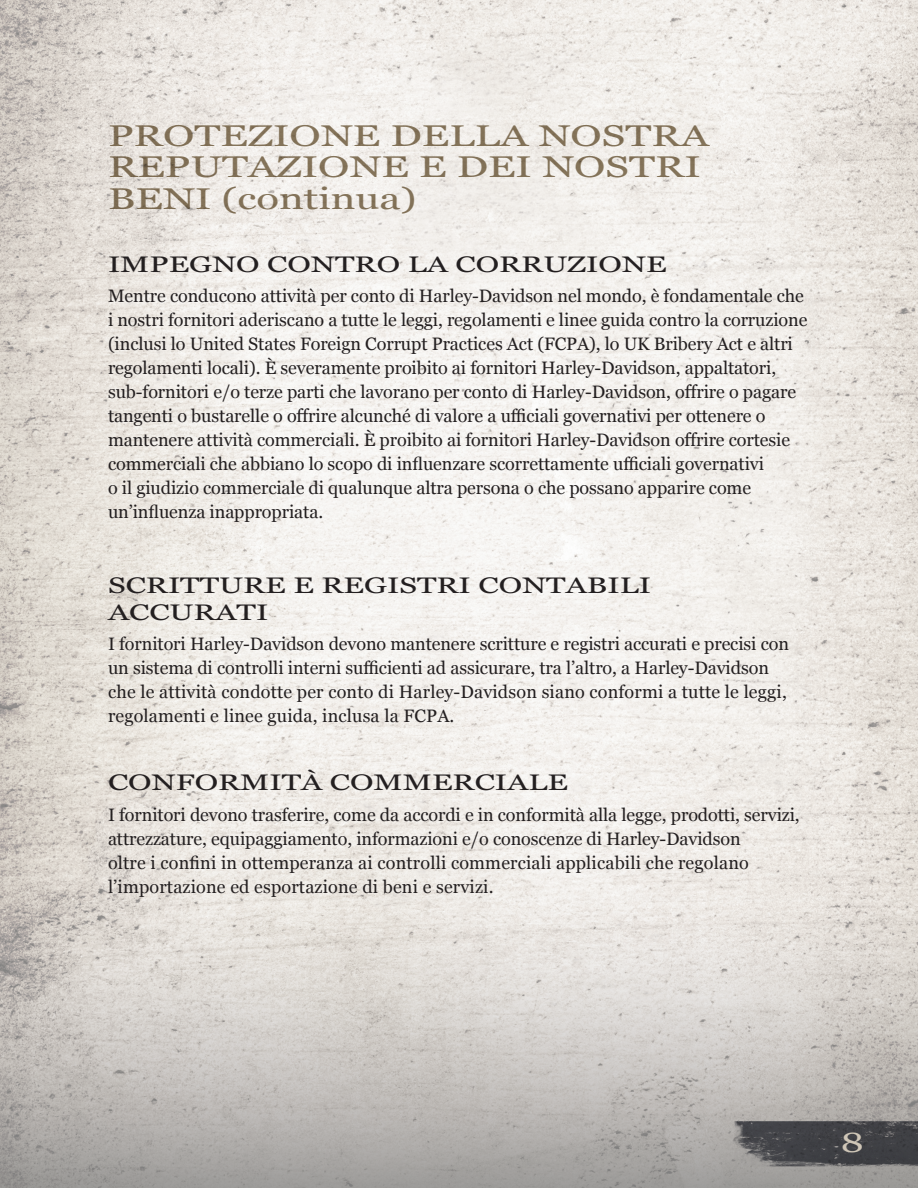
<style>
.page{position:relative;width:918px;height:1188px;background:#fff}
.page>*{position:absolute;margin:0;border:0;box-sizing:border-box;transform-origin:0 0}
.t1{font:30px/31.5px "Georgia";color:#8a7a60;scale:1.4 1}
.t2{font:27.75px "Georgia";color:#cfc6b7;scale:1.4 1}
.t3{font:22.5px/27px "Georgia";color:#231f20;scale:1.4 1}
.t4{font:18px/24px "Georgia";letter-spacing:-.005em;color:#231f20}
</style>
<div class="page">
<img style="left:0;top:0;width:918px;height:1188px">
<img style="left:702px;top:1092px;width:216px;height:96px">
<h1 class="t1" style="left:108px;top:118px;width:431px">PROTEZIONE DELLA NOSTRA<br>REPUTAZIONE E DEI NOSTRI<br>BENI (continua)</h1>
<p class="t3" style="left:108px;top:249px;width:401px">IMPEGNO CONTRO LA CORRUZIONE</p>
<p class="t4" style="left:108px;top:283px;width:701px">Mentre conducono attività per conto di Harley-Davidson nel mondo, è fondamentale che i nostri fornitori aderiscano a tutte le leggi, regolamenti e linee guida contro la corruzione (inclusi lo United States Foreign Corrupt Practices Act (FCPA), lo UK Bribery Act e altri regolamenti locali). È severamente proibito ai fornitori Harley-Davidson, appaltatori, sub-fornitori e/o terze parti che lavorano per conto di Harley-Davidson, offrire o pagare tangenti o bustarelle o offrire alcunché di valore a ufficiali governativi per ottenere o mantenere attività commerciali. È proibito ai fornitori Harley-Davidson offrire cortesie commerciali che abbiano lo scopo di influenzare scorrettamente ufficiali governativi<br>o il giudizio commerciale di qualunque altra persona o che possano apparire come un’influenza inappropriata.</p>
<p class="t3" style="left:108px;top:570px;width:389px">SCRITTURE E REGISTRI CONTABILI<br>ACCURATI</p>
<p class="t4" style="left:108px;top:631px;width:683px">I fornitori Harley-Davidson devono mantenere scritture e registri accurati e precisi con un sistema di controlli interni sufficienti ad assicurare, tra l’altro, a Harley-Davidson che le attività condotte per conto di Harley-Davidson siano conformi a tutte le leggi, regolamenti e linee guida, inclusa la FCPA.</p>
<p class="t3" style="left:108px;top:768px;width:330px">CONFORMITÀ COMMERCIALE</p>
<p class="t4" style="left:108px;top:802px;width:693px">I fornitori devono trasferire, come da accordi e in conformità alla legge, prodotti, servizi, attrezzature, equipaggiamento, informazioni e/o conoscenze di Harley-Davidson<br>oltre i confini in ottemperanza ai controlli commerciali applicabili che regolano l’importazione ed esportazione di beni e servizi.</p>
<h2 class="t2" style="left:841px;top:1122px;width:18px">8</h2>
</div>
